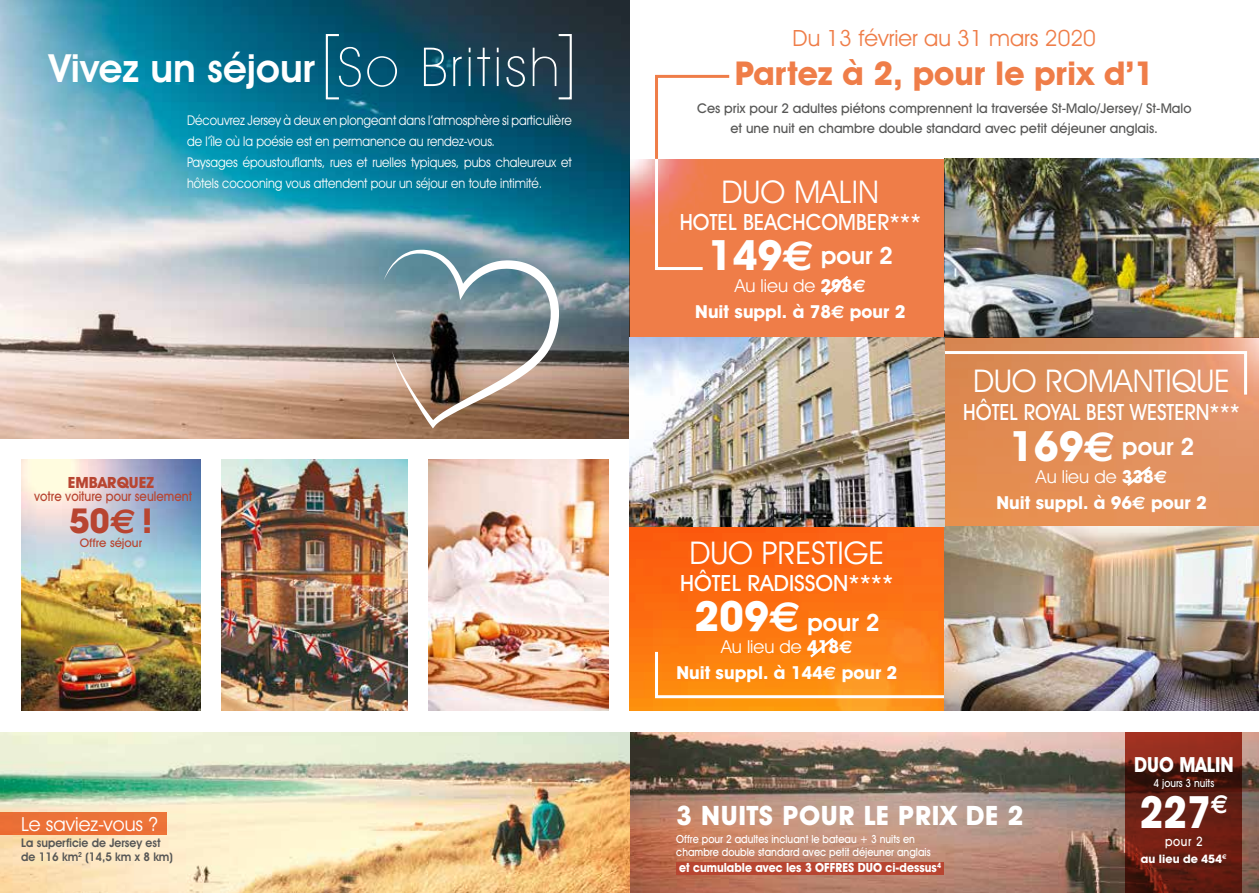
<style>
.page{position:relative;width:1259px;height:893px;background:#fff}
.page>*{position:absolute;margin:0;border:0;box-sizing:border-box;transform-origin:0 0}
.t1{font:200 54px "Avant Garde IT Cby BT";letter-spacing:.06em;color:#fff}
.t2{font:700 44.7px "Avant Garde IT Cby BT";color:#fff;scale:.89 1}
.t3{font:600 39px "Avant Garde IT Cby BT";color:#fff}
.t4{font:700 34.5px "Avant Garde IT Cby BT";color:#b84531}
.t5{font:700 33px "Avant Garde IT Cby BT";color:#ef7d48}
.t6{font:31.5px "Avant Garde IT Cby BT";color:#fff}
.t7{font:700 26.85px "Avant Garde IT Cby BT";letter-spacing:.02em;color:#fff}
.t8{font:600 24px "Avant Garde IT Cby BT";color:#fff}
.t9{font:500 22.5px "Avant Garde IT Cby BT";color:#fff;scale:.9 1}
.t10{font:22.5px "Avant Garde IT Cby BT";color:#ef7d48}
.t11{font:500 22.5px "Avant Garde IT Cby BT";color:#fff;scale:.94 1}
.t12{font:500 22.5px "Avant Garde IT Cby BT";color:#fff}
.t13{font:700 21px "Avant Garde IT Cby BT";color:#fff;scale:.9 1}
.t14{font:19.5px "Avant Garde IT Cby BT";color:#fff}
.t15{font:700 18px/25.8px "Avant Garde IT Cby BT";color:#fff;text-align:center}
.t16{font:700 15.6px "Avant Garde IT Cby BT";color:#b84531}
.t17{font:13.5px/21px "Avant Garde IT Cby BT";color:#fff;scale:.9 1}
.t18{font:500 13.5px/19.5px "Avant Garde IT Cby BT";color:#575756;text-align:center}
.t19{font:500 13.5px "Avant Garde IT Cby BT";color:#b84531;scale:.9 1}
.t20{font:500 13.05px "Avant Garde IT Cby BT";color:#fff;scale:.9 1}
.t21{font:700 12.75px "Avant Garde IT Cby BT";color:#fff;scale:.9 1}
.t22{font:600 12px/14.4px "Avant Garde IT Cby BT";color:#575756;scale:.95 1}
.t23{font:500 12px "Avant Garde IT Cby BT";color:#b84531}
.t24{font:700 11.7px "Avant Garde IT Cby BT";color:#fff}
.t25{font:500 11.25px/13.5px "Avant Garde IT Cby BT";color:#fff;scale:.9 1}
.t26{font:500 11.1px "Avant Garde IT Cby BT";color:#fff;scale:.9 1}
.s1{font-weight:700;font-size:42px}
.s2{font-family:"Euro Sans";font-weight:700;font-size:42px}
.s3{font-weight:400}
.s4{font-family:"Euro Sans"}
</style>
<div class="page">
<img style="left:0;top:732px;width:1259px;height:161px">
<img style="left:0;top:0;width:629px;height:438px">
<img style="left:21px;top:460px;width:180px;height:251px">
<img style="left:222px;top:460px;width:185px;height:251px">
<img style="left:429px;top:460px;width:179px;height:251px">
<div style="left:676px;top:862px;width:267px;height:13px;background:#b84531"></div>
<div style="left:0;top:812px;width:167px;height:22px;background:#ec7138"></div>
<img style="left:629px;top:159px;width:630px;height:179px">
<div style="left:944px;top:338px;width:315px;height:188px;background:linear-gradient(to right,#e1894a,#e3986d)"></div>
<div style="left:629px;top:526px;width:315px;height:185px;background:linear-gradient(to bottom,#fb5c13,#fd8d10)"></div>
<div style="left:629px;top:159px;width:315px;height:178px;background:#ef7d48"></div>
<img style="left:384px;top:250px;width:176px;height:178px">
<svg style="left:825px;top:276px;width:24px;height:20px"></svg>
<img style="left:944px;top:526px;width:315px;height:185px">
<svg style="left:653px;top:74px;width:77px;height:196px"></svg>
<svg style="left:944px;top:350px;width:304px;height:48px;background:#e0976b"></svg>
<img style="left:629px;top:338px;width:315px;height:188px">
<div style="left:326px;top:34px;width:14px;height:65px;border:2px solid #fff"></div>
<div style="left:557px;top:34px;width:15px;height:65px;border:2px solid #fff"></div>
<svg style="left:1125px;top:732px;width:117px;height:161px;background:#681f13"></svg>
<svg style="left:653px;top:635px;width:298px;height:65px;background:#fc8e24"></svg>
<svg style="left:1124px;top:464px;width:29px;height:24px"></svg>
<h3 class="t3" style="left:49px;top:45px;width:267px">Vivez un séjour</h3>
<h1 class="t1" style="left:338px;top:34px;width:223px">So British</h1>
<p class="t17" style="left:187px;top:109px;width:429px">Découvrez Jersey à deux en plongeant dans l’atmosphère si particulière de l’île où la poésie est en permanence au rendez-vous.<br>Paysages époustouflants, rues et ruelles typiques, pubs chaleureux et hôtels cocooning vous attendent pour un séjour en toute intimité.</p>
<h3 class="t10" style="left:792px;top:25px;width:305px">Du 13 février au 31 mars 2020</h3>
<h3 class="t5" style="left:735px;top:54px;width:420px">Partez à 2, pour le prix d’1</h3>
<p class="t18" style="left:697px;top:99px;width:496px">Ces prix pour 2 adultes piétons comprennent la traversée St-Malo/Jersey/ St-Malo et une nuit en chambre double standard avec petit déjeuner anglais.</p>
<h3 class="t6" style="left:721px;top:172px;width:159px">DUO MALIN</h3>
<h3 class="t11" style="left:680px;top:208px;width:258px">HOTEL BEACHCOMBER***</h3>
<h3 class="t8" style="left:707px;top:241px;width:187px"><span class="s1">149</span><span class="s2">€</span> pour 2</h3>
<h3 class="t15" style="left:695px;top:273px;width:212px"><span class="s3">Au lieu de</span> 298<span class="s4">€<br></span>Nuit suppl. à 78<span class="s4">€</span> pour 2</h3>
<p class="t16" style="left:68px;top:473px;width:88px">EMBARQUEZ</p>
<p class="t19" style="left:34px;top:488px;width:177px">votre voiture pour seulement</p>
<h3 class="t4" style="left:69px;top:500px;width:85px">50<span class="s4">€</span> !</h3>
<p class="t23" style="left:80px;top:536px;width:64px">Offre séjour</p>
<h3 class="t6" style="left:689px;top:534px;width:196px">DUO PRESTIGE</h3>
<h3 class="t12" style="left:680px;top:569px;width:215px">HÔTEL RADISSON****</h3>
<h3 class="t8" style="left:694px;top:608px;width:187px"><span class="s1">209</span><span class="s2">€</span> pour 2</h3>
<h3 class="t15" style="left:676px;top:634px;width:222px"><span class="s3">Au lieu de</span> 418<span class="s4">€<br></span>Nuit suppl. à 144<span class="s4">€</span> pour 2</h3>
<h3 class="t6" style="left:973px;top:362px;width:258px">DUO ROMANTIQUE</h3>
<h3 class="t9" style="left:963px;top:399px;width:309px">HÔTEL ROYAL BEST WESTERN***</h3>
<h3 class="t8" style="left:1008px;top:432px;width:187px"><span class="s1">169</span><span class="s2">€</span> pour 2</h3>
<h3 class="t15" style="left:996px;top:463px;width:212px"><span class="s3">Au lieu de</span> 338<span class="s4">€<br></span>Nuit suppl. à 96<span class="s4">€</span> pour 2</h3>
<h3 class="t14" style="left:21px;top:812px;width:138px">Le saviez-vous ?</h3>
<p class="t22" style="left:21px;top:835px;width:161px">La superficie de Jersey est de 116 km<sup>2</sup> (14,5 km x 8 km)</p>
<h3 class="t7" style="left:676px;top:799px;width:349px">3 NUITS POUR LE PRIX DE 2</h3>
<p class="t25" style="left:676px;top:832px;width:284px">Offre pour 2 adultes incluant le bateau + 3 nuits en chambre double standard avec petit déjeuner anglais</p>
<p class="t21" style="left:679px;top:859px;width:292px">et cumulable avec les 3 OFFRES DUO ci-dessus<sup>4</sup></p>
<h3 class="t13" style="left:1134px;top:752px;width:112px">DUO MALIN</h3>
<p class="t26" style="left:1153px;top:776px;width:69px">4 jours 3 nuits</p>
<h2 class="t2" style="left:1139px;top:785px;width:102px">227<sup>€</sup></h2>
<p class="t20" style="left:1165px;top:833px;width:43px">pour 2</p>
<p class="t24" style="left:1141px;top:852px;width:87px">au lieu de 454<sup>€</sup></p>
</div>
